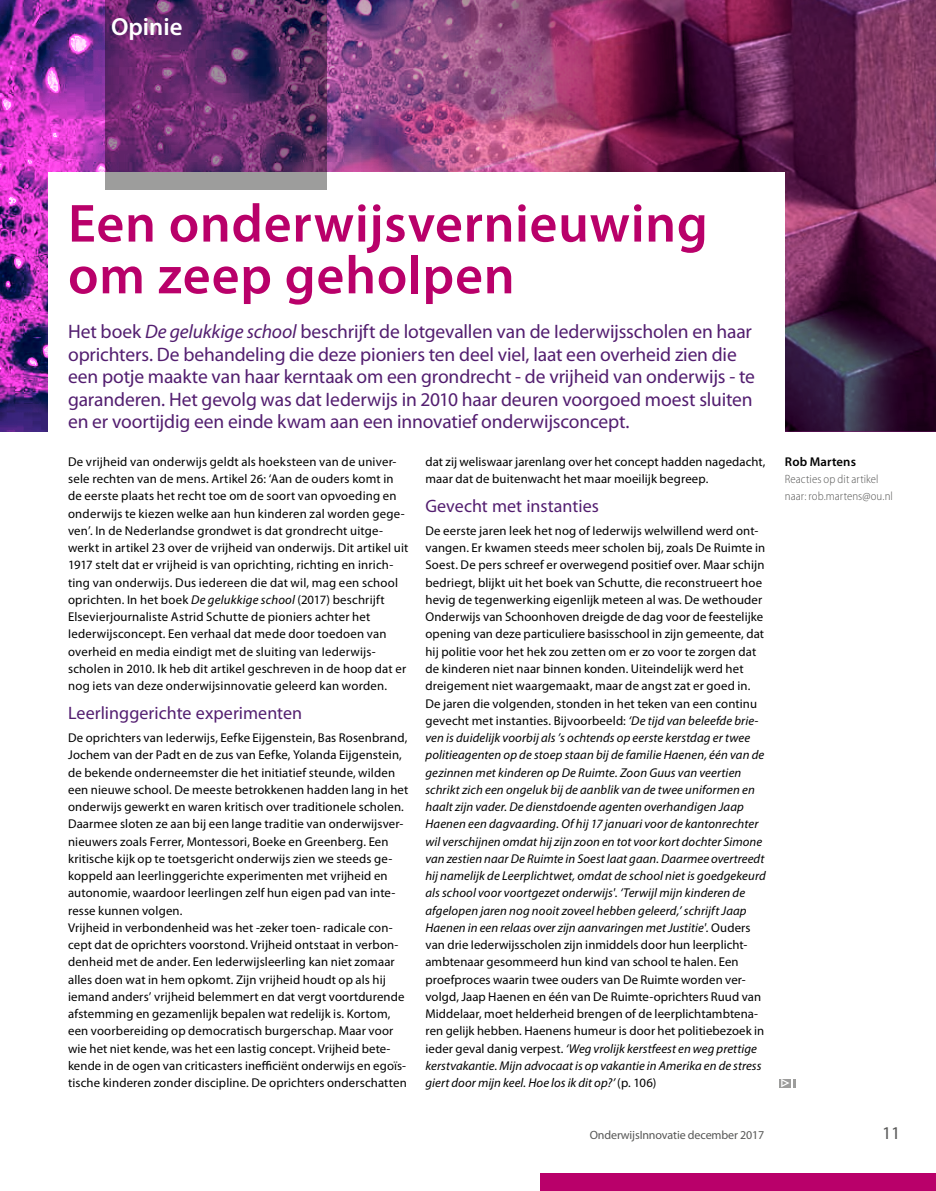
<style>
.page{position:relative;width:936px;height:1191px;background:#fff}
.page>*{position:absolute;margin:0;border:0;box-sizing:border-box;transform-origin:0 0}
.t1{font:600 54px/51.8px "Myriad Pro";letter-spacing:.015em;color:#b9006a}
.t2{font:600 24.75px "Myriad Pro";color:#fff}
.t3{font:19.5px/22.5px "Myriad Pro";letter-spacing:-.005em;color:#531e70}
.t4{font:18px "Myriad Pro";letter-spacing:.005em;color:#531e70}
.t5{font:18px "Myriad Pro";color:#575756}
.t6{font:12.75px/17.2px "Myriad Pro";letter-spacing:.015em;color:#000}
.t7{font:600 12.75px "Myriad Pro";letter-spacing:.01em;color:#000}
.t8{font:300 semi-condensed 12px/17.2px "Myriad Pro";letter-spacing:.005em;color:#575756}
.t9{font:12px "Myriad Pro";letter-spacing:-.01em;color:#575756}
.s1{font-style:italic}
</style>
<div class="page">
<div style="left:540px;top:1173px;width:395px;height:18px;background:#b9006a"></div>
<img style="left:493px;top:0;width:442px;height:431px">
<img style="left:0;top:0;width:493px;height:431px">
<div style="left:49px;top:172px;width:735px;height:501px;background:#fff"></div>
<svg style="left:105px;top:0;width:221px;height:190px;background:#68376f"></svg>
<div style="left:778px;top:1079px;width:18px;height:8px;background:#9d9d9c"></div>
<svg style="left:778px;top:1079px;width:15px;height:8px"></svg>
<svg style="left:781px;top:1079px;width:11px;height:8px"></svg>
<h2 class="t2" style="left:111px;top:12px;width:73px">Opinie</h2>
<h1 class="t1" style="left:68px;top:198px;width:641px">Een onderwijsvernieuwing om zeep geholpen</h1>
<p class="t3" style="left:68px;top:321px;width:688px">Het boek <span class="s1">De gelukkige school</span> beschrijft de lotgevallen van de Iederwijsscholen en haar oprichters. De behandeling die deze pioniers ten deel viel, laat een overheid zien die een potje maakte van haar kerntaak om een grondrecht - de vrijheid van onderwijs - te garanderen. Het gevolg was dat Iederwijs in 2010 haar deuren voorgoed moest sluiten en er voortijdig een einde kwam aan een innovatief onderwijsconcept.</p>
<p class="t6" style="left:68px;top:453px;width:342px">De vrijheid van onderwijs geldt als hoeksteen van de univer&shy;sele rechten van de mens. Artikel 26: ‘Aan de ouders komt in de eerste plaats het recht toe om de soort van opvoeding en onderwijs te kiezen welke aan hun kinderen zal worden gege&shy;ven’. In de Nederlandse grondwet is dat grondrecht uitge&shy;werkt in artikel 23 over de vrijheid van onderwijs. Dit artikel uit 1917 stelt dat er vrijheid is van oprichting, richting en inrich&shy;ting van onderwijs. Dus iedereen die dat wil, mag een school oprichten. In het boek <span class="s1">De gelukkige school</span> (2017) beschrijft Elsevierjournaliste Astrid Schutte de pioniers achter het Iederwijsconcept. Een verhaal dat mede door toedoen van overheid en media eindigt met de sluiting van Iederwijs&shy;scholen in 2010. Ik heb dit artikel geschreven in de hoop dat er nog iets van deze onderwijsinnovatie geleerd kan worden.</p>
<h3 class="t4" style="left:68px;top:703px;width:235px">Leerlinggerichte experimenten</h3>
<p class="t6" style="left:68px;top:729px;width:342px">De oprichters van Iederwijs, Eefke Eijgenstein, Bas Rosenbrand, Jochem van der Padt en de zus van Eefke, Yolanda Eijgenstein, de bekende onderneemster die het initiatief steunde, wilden een nieuwe school. De meeste betrokkenen hadden lang in het onderwijs gewerkt en waren kritisch over traditionele scholen.<br>Daarmee sloten ze aan bij een lange traditie van onderwijsver&shy;nieuwers zoals Ferrer, Montessori, Boeke en Greenberg. Een kritische kijk op te toetsgericht onderwijs zien we steeds ge&shy;koppeld aan leerlinggerichte experimenten met vrijheid en autonomie, waardoor leerlingen zelf hun eigen pad van inte&shy;resse kunnen volgen.<br>Vrijheid in verbondenheid was het -zeker toen- radicale con&shy;cept dat de oprichters voorstond. Vrijheid ontstaat in verbon&shy;denheid met de ander. Een Iederwijsleerling kan niet zomaar alles doen wat in hem opkomt. Zijn vrijheid houdt op als hij iemand anders’ vrijheid belemmert en dat vergt voortdurende afstemming en gezamenlijk bepalen wat redelijk is. Kortom, een voorbereiding op democratisch burgerschap. Maar voor wie het niet kende, was het een lastig concept. Vrijheid bete&shy;kende in de ogen van criticasters inefficiënt onderwijs en egoïs&shy;tische kinderen zonder discipline. De oprichters onderschatten</p>
<p class="t6" style="left:425px;top:453px;width:341px">dat zij weliswaar jarenlang over het concept hadden nagedacht, maar dat de buitenwacht het maar moeilijk begreep.</p>
<h3 class="t4" style="left:425px;top:496px;width:175px">Gevecht met instanties</h3>
<p class="t6" style="left:425px;top:522px;width:342px">De eerste jaren leek het nog of Iederwijs welwillend werd ont&shy;vangen. Er kwamen steeds meer scholen bij, zoals De Ruimte in Soest. De pers schreef er overwegend positief over. Maar schijn bedriegt, blijkt uit het boek van Schutte, die reconstrueert hoe hevig de tegenwerking eigenlijk meteen al was. De wethouder Onderwijs van Schoonhoven dreigde de dag voor de feestelijke opening van deze particuliere basisschool in zijn gemeente, dat hij politie voor het hek zou zetten om er zo voor te zorgen dat de kinderen niet naar binnen konden. Uiteindelijk werd het dreigement niet waargemaakt, maar de angst zat er goed in.<br>De jaren die volgenden, stonden in het teken van een continu gevecht met instanties. Bijvoorbeeld: <span class="s1">‘De tijd van beleefde brie&shy;ven is duidelijk voorbij als ’s ochtends op eerste kerstdag er twee politieagenten op de stoep staan bij de familie Haenen, één van de gezinnen met kinderen op De Ruimte. Zoon Guus van veertien schrikt zich een ongeluk bij de aanblik van de twee uniformen en haalt zijn vader. De dienstdoende agenten overhandigen Jaap Haenen een dagvaarding. Of hij 17 januari voor de kantonrechter wil verschijnen omdat hij zijn zoon en tot voor kort dochter Simone van zestien naar De Ruimte in Soest laat gaan. Daarmee overtreedt hij namelijk de Leerplichtwet, omdat de school niet is goedgekeurd als school voor voortgezet onderwijs'. ‘Terwijl mijn kinderen de afgelopen jaren nog nooit zoveel hebben geleerd,’ schrijft Jaap Haenen in een relaas over zijn aanvaringen met Justitie'.</span> Ouders van drie Iederwijsscholen zijn inmiddels door hun leerplicht&shy;ambtenaar gesommeerd hun kind van school te halen. Een proefproces waarin twee ouders van De Ruimte worden ver&shy;volgd, Jaap Haenen en één van De Ruimte-oprichters Ruud van Middelaar, moet helderheid brengen of de leerplichtambtena&shy;ren gelijk hebben. Haenens humeur is door het politiebezoek in ieder geval danig verpest. <span class="s1">‘Weg vrolijk kerstfeest en weg prettige kerstvakantie. Mijn advocaat is op vakantie in Amerika en de stress giert door mijn keel. Hoe los ik dit op?’</span> (p. 106)</p>
<p class="t7" style="left:784px;top:454px;width:73px">Rob Martens</p>
<p class="t8" style="left:784px;top:471px;width:109px">Reacties op dit artikel naar: rob.martens@ou.nl</p>
<p class="t9" style="left:589px;top:1128px;width:176px">OnderwijsInnovatie december 2017</p>
<h3 class="t5" style="left:882px;top:1123px;width:20px">11</h3>
</div>
